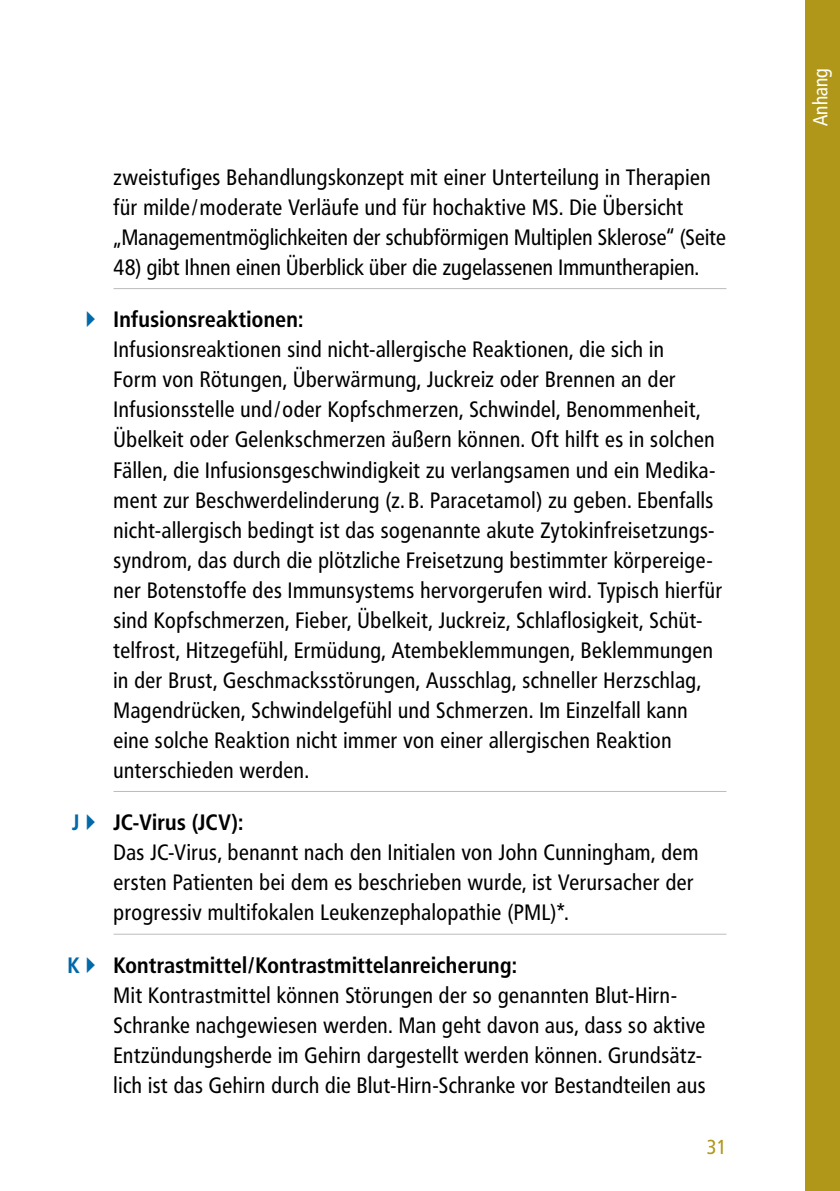
<style>
.page{position:relative;width:840px;height:1191px;background:#fff}
.page>*{position:absolute;margin:0;border:0;box-sizing:border-box;transform-origin:0 0}
.t1{font:22px/30px "Frutiger Condensed BQ";letter-spacing:.03em;color:#000}
.t2{font:700 22px "Frutiger Condensed BQ";letter-spacing:.015em;color:#000}
.t3{font:700 22px "Frutiger Condensed BQ";color:#0069a9}
.t4{font:20px "Frutiger Condensed BQ";letter-spacing:.015em;color:#fff}
.t5{font:20px "Frutiger Condensed BQ";color:#b0971a}
</style>
<div class="page">
<div style="left:805px;top:0;width:34px;height:1191px;background:#b0971a"></div>
<hr style="left:113px;top:288px;width:613px;height:1px;background:#bcbcbc">
<hr style="left:113px;top:791px;width:613px;height:1px;background:#bcbcbc">
<hr style="left:113px;top:934px;width:613px;height:1px;background:#bcbcbc">
<p class="t3" style="left:72px;top:808px;width:9px">J</p>
<p class="t3" style="left:68px;top:951px;width:13px">K</p>
<p class="t1" style="left:113px;top:162px;width:613px">zweistufiges Behandlungskonzept mit einer Unterteilung in Therapien für milde/moderate Verläufe und für hochaktive MS. Die Übersicht „Managementmöglichkeiten der schubförmigen Multiplen Sklerose“ (Seite</p>
<p class="t1" style="left:113px;top:252px;width:586px">48) gibt Ihnen einen Überblick über die zugelassenen Immuntherapien.</p>
<p class="t2" style="left:113px;top:306px;width:191px">Infusionsreaktionen:</p>
<p class="t1" style="left:113px;top:334px;width:609px">Infusionsreaktionen sind nicht-allergische Reaktionen, die sich in<br>Form von Rötungen, Überwärmung, Juckreiz oder Brennen an der Infusionsstelle und/oder Kopfschmerzen, Schwindel, Benommenheit, Übelkeit oder Gelenkschmerzen äußern können. Oft hilft es in solchen Fällen, die Infusionsgeschwindigkeit zu verlangsamen und ein Medika&shy;ment zur Beschwerdelinderung (z. B. Paracetamol) zu geben. Ebenfalls nicht-allergisch bedingt ist das sogenannte akute Zytokinfreisetzungs&shy;syndrom, das durch die plötzliche Freisetzung bestimmter körpereige&shy;ner Botenstoffe des Immunsystems hervorgerufen wird. Typisch hierfür sind Kopfschmerzen, Fieber, Übelkeit, Juckreiz, Schlaflosigkeit, Schüt&shy;telfrost, Hitzegefühl, Ermüdung, Atembeklemmungen, Beklemmungen in der Brust, Geschmacksstörungen, Ausschlag, schneller Herzschlag, Magendrücken, Schwindelgefühl und Schmerzen. Im Einzelfall kann eine solche Reaktion nicht immer von einer allergischen Reaktion unterschieden werden.</p>
<p class="t2" style="left:113px;top:809px;width:131px">JC-Virus (JCV):</p>
<p class="t1" style="left:113px;top:837px;width:586px">Das JC-Virus, benannt nach den Initialen von John Cunningham, dem ersten Patienten bei dem es beschrieben wurde, ist Verursacher der progressiv multifokalen Leukenzephalopathie (PML)*.</p>
<p class="t2" style="left:113px;top:951px;width:404px">Kontrastmittel/Kontrastmittelanreicherung:</p>
<p class="t1" style="left:113px;top:980px;width:593px">Mit Kontrastmittel können Störungen der so genannten Blut-Hirn-Schranke nachgewiesen werden. Man geht davon aus, dass so aktive Entzündungsherde im Gehirn dargestellt werden können. Grundsätz&shy;lich ist das Gehirn durch die Blut-Hirn-Schranke vor Bestandteilen aus</p>
<p class="t5" style="left:706px;top:1134px;width:21px">31</p>
<p class="t4" style="left:807px;top:126px;width:60px;rotate:-90deg">Anhang</p>
</div>
